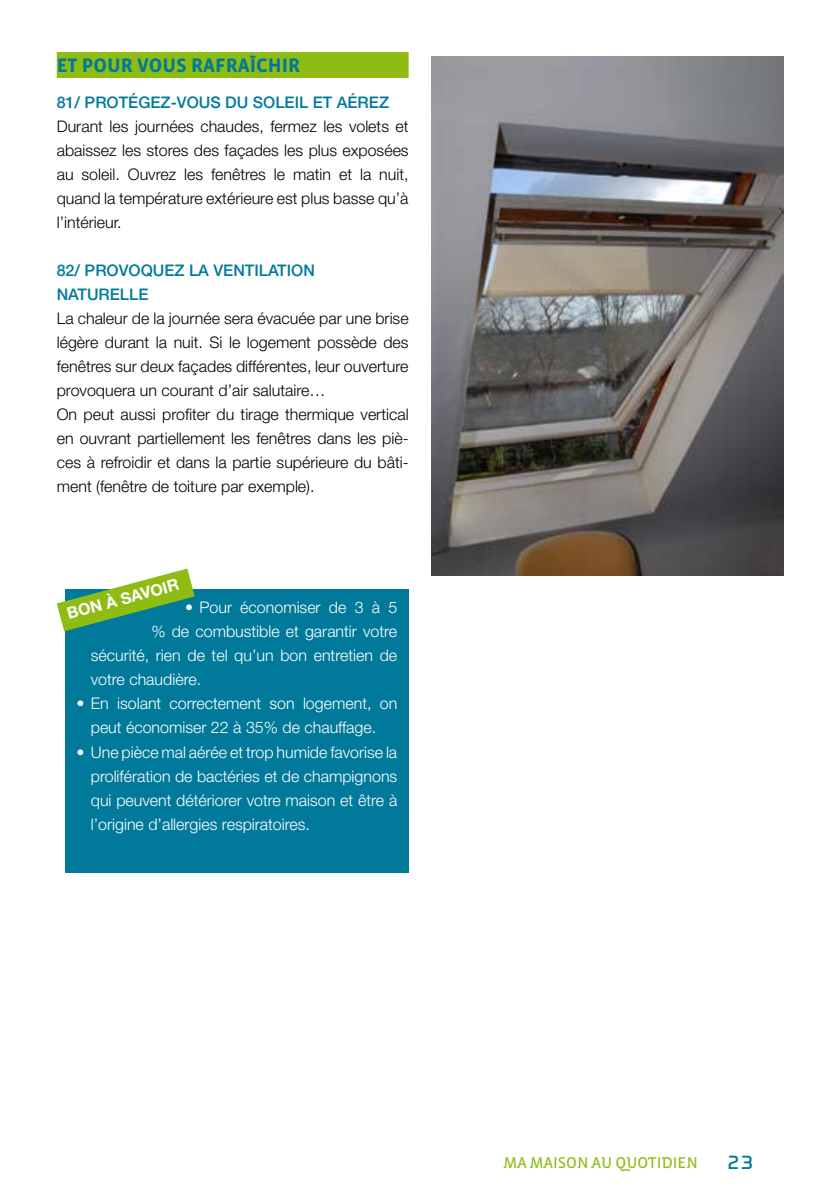
<style>
.page{position:relative;width:840px;height:1191px;background:#fff}
.page>*{position:absolute;margin:0;border:0;box-sizing:border-box;transform-origin:0 0}
.t1{font:700 20px "Vista Sans";color:#00799a}
.t2{font:300 16px/24px "Helvetica Neue";color:#000;text-align:justify}
.t3{font:300 16px/24px "Helvetica Neue";color:#fff;text-align:center}
.t4{font:500 16px/24px "Helvetica Neue";color:#00799a}
.t5{font:16px "Vista Sans Alt Reg";color:#8fbc13}
.t6{font:700 16px "Helvetica Neue";color:#fff}
.s1{font-family:"Cholla Unicase";font-size:28px;color:#00799a}
</style>
<div class="page">
<div style="left:65px;top:589px;width:343px;height:284px;background:#00799a"></div>
<svg style="left:57px;top:568px;width:138px;height:63px"></svg>
<div style="left:57px;top:52px;width:351px;height:26px;background:#8fbc13"></div>
<img style="left:431px;top:57px;width:351px;height:518px">
<p class="t1" style="left:57px;top:55px;width:245px">ET POUR VOUS RAFRAÎCHIR</p>
<p class="t4" style="left:57px;top:90px;width:333px">81/ PROTÉGEZ-VOUS DU SOLEIL ET AÉREZ</p>
<p class="t2" style="left:57px;top:114px;width:353px">Durant les journées chaudes, fermez les volets et abaissez les stores des façades les plus exposées au soleil. Ouvrez les fenêtres le matin et la nuit, quand la température extérieure est plus basse qu’à l’intérieur.</p>
<p class="t4" style="left:57px;top:258px;width:259px">82/ PROVOQUEZ LA VENTILATION<br>NATURELLE</p>
<p class="t2" style="left:57px;top:306px;width:353px;text-align:left">La chaleur de la journée sera évacuée par une brise légère durant la nuit. Si le logement possède des fenêtres sur deux façades différentes, leur ouverture provoquera un courant d’air salutaire…<br>On peut aussi profiter du tirage thermique vertical en ouvrant partiellement les fenêtres dans les piè&shy;ces à refroidir et dans la partie supérieure du bâti&shy;ment (fenêtre de toiture par exemple).</p>
<p class="t6" style="left:65px;top:604px;width:116px;rotate:-15deg">BON à SAVOIR</p>
<p class="t3" style="left:185px;top:595px;width:213px">• Pour économiser de 3 à 5</p>
<p class="t3" style="left:151px;top:619px;width:247px">% de combustible et garantir votre</p>
<p class="t3" style="left:91px;top:643px;width:308px">sécurité, rien de tel qu’un bon entretien de</p>
<p class="t3" style="left:91px;top:667px;width:112px">votre chaudière.</p>
<p class="t3" style="left:77px;top:691px;width:322px">• En isolant correctement son logement, on peut économiser 22 à 35% de chauffage.</p>
<p class="t3" style="left:91px;top:739px;width:308px;text-align:justify;text-indent:-14px">• Une pièce mal aérée et trop humide favorise la prolifération de bactéries et de champignons qui peuvent détériorer votre maison et être à l’origine d’allergies respiratoires.</p>
<p class="t5" style="left:503px;top:1154px;width:236px">MA MAISON AU QUOTIDIEN <span class="s1">23</span></p>
</div>
